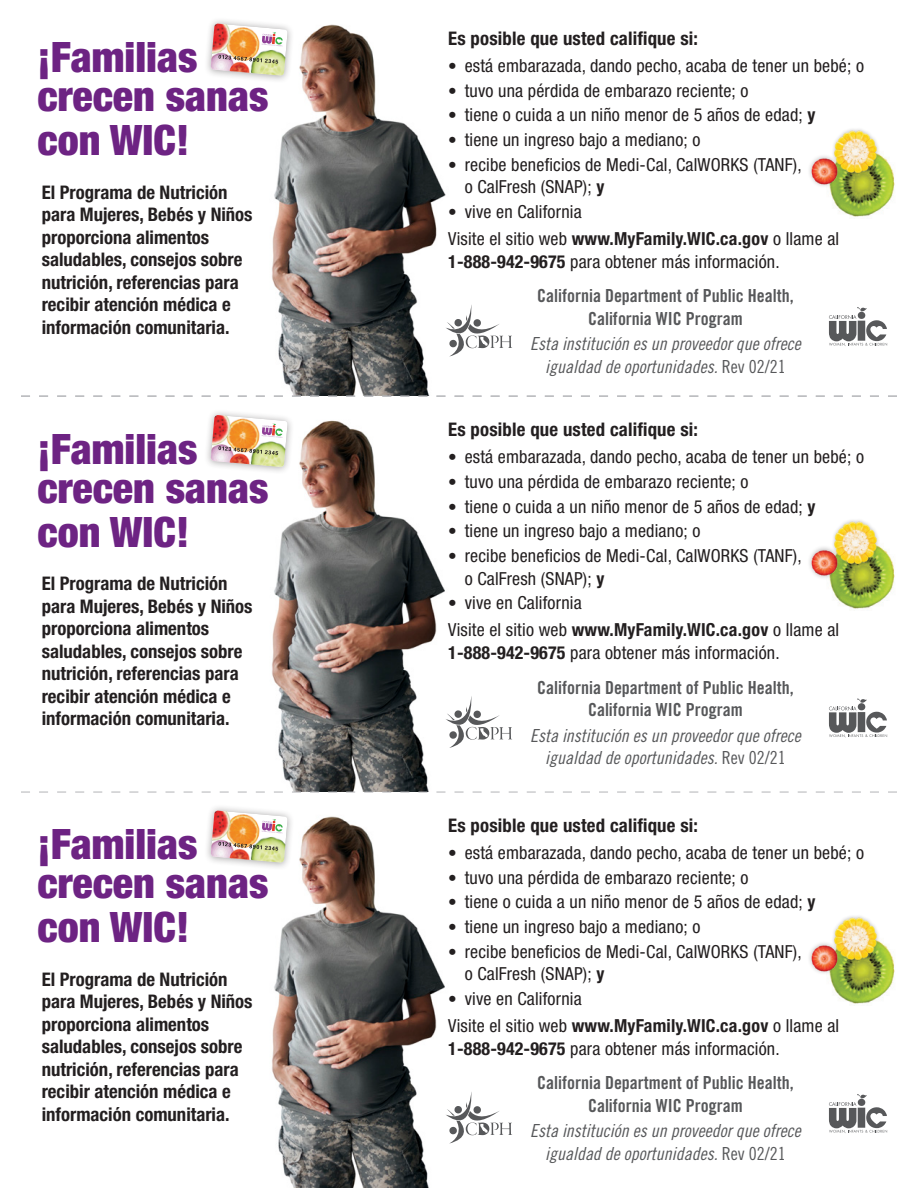
<style>
.page{position:relative;width:918px;height:1188px;background:#fff}
.page>*{position:absolute;margin:0;border:0;box-sizing:border-box;transform-origin:0 0}
.t1{font:900 condensed 42px/39px "Helvetica Neue";color:#6d2383}
.t2{font:700 condensed 18.75px/22.5px "Helvetica Neue";color:#231f20}
.t3{font:condensed 18px/22.5px "Helvetica Neue";letter-spacing:.01em;color:#231f20}
.t4{font:18px/22.5px "Trade Gothic Cond Eighteen Obl";color:#57585a;text-align:center}
.t5{font:18px/22.5px "Trade Gothic Bold Cond Twenty";color:#57585a;text-align:center}
.s1{font-size:17.25px}
.s2{font-weight:700}
.s3{font-family:"Trade Gothic Cond Eighteen"}
</style>
<div class="page">
<img style="left:260px;top:24px;width:186px;height:372px">
<img style="left:260px;top:420px;width:186px;height:372px">
<img style="left:272px;top:816px;width:173px;height:372px">
<svg style="left:21px;top:792px;width:876px;height:1px"></svg>
<svg style="left:21px;top:396px;width:876px;height:1px"></svg>
<img style="left:830px;top:155px;width:65px;height:62px">
<div style="left:831px;top:127px;width:50px;height:50px;background:#231f20;opacity:.4"></div>
<img style="left:834px;top:130px;width:45px;height:43px">
<div style="left:807px;top:154px;width:35px;height:35px;background:#231f20;opacity:.35"></div>
<img style="left:810px;top:157px;width:29px;height:29px">
<img style="left:829px;top:547px;width:66px;height:62px">
<div style="left:831px;top:518px;width:50px;height:50px;background:#231f20;opacity:.4"></div>
<img style="left:834px;top:522px;width:45px;height:42px">
<div style="left:807px;top:545px;width:35px;height:35px;background:#231f20;opacity:.35"></div>
<img style="left:810px;top:548px;width:29px;height:30px">
<svg style="left:829px;top:698px;width:58px;height:40px"></svg>
<svg style="left:445px;top:696px;width:67px;height:52px"></svg>
<img style="left:830px;top:942px;width:65px;height:62px">
<div style="left:831px;top:914px;width:50px;height:50px;background:#231f20;opacity:.4"></div>
<img style="left:834px;top:917px;width:45px;height:43px">
<div style="left:807px;top:941px;width:35px;height:35px;background:#231f20;opacity:.35"></div>
<img style="left:810px;top:944px;width:29px;height:29px">
<svg style="left:829px;top:1094px;width:58px;height:39px"></svg>
<svg style="left:446px;top:1092px;width:66px;height:52px"></svg>
<div style="left:204px;top:17px;width:91px;height:66px;background:#231f20;opacity:.4"></div>
<img style="left:211px;top:23px;width:77px;height:53px">
<div style="left:204px;top:408px;width:91px;height:67px;background:#231f20;opacity:.4"></div>
<img style="left:211px;top:415px;width:77px;height:52px">
<div style="left:204px;top:804px;width:91px;height:66px;background:#231f20;opacity:.4"></div>
<img style="left:211px;top:810px;width:77px;height:53px">
<svg style="left:445px;top:304px;width:67px;height:53px"></svg>
<svg style="left:829px;top:307px;width:58px;height:39px"></svg>
<h1 class="t1" style="left:38px;top:37px;width:233px">¡Familias crecen sanas</h1>
<h1 class="t1" style="left:38px;top:120px;width:153px">con WIC!</h1>
<p class="t2" style="left:42px;top:181px;width:212px">El Programa de Nutrición para Mujeres, Bebés y Niños proporciona alimentos saludables, consejos sobre nutrición, referencias para recibir atención médica e información comunitaria.</p>
<h1 class="t1" style="left:37px;top:429px;width:233px">¡Familias crecen sanas</h1>
<h1 class="t1" style="left:37px;top:512px;width:153px">con WIC!</h1>
<p class="t2" style="left:42px;top:572px;width:212px">El Programa de Nutrición para Mujeres, Bebés y Niños proporciona alimentos saludables, consejos sobre nutrición, referencias para recibir atención médica e información comunitaria.</p>
<h1 class="t1" style="left:37px;top:824px;width:233px">¡Familias crecen sanas</h1>
<h1 class="t1" style="left:37px;top:907px;width:153px">con WIC!</h1>
<p class="t2" style="left:42px;top:968px;width:212px">El Programa de Nutrición para Mujeres, Bebés y Niños proporciona alimentos saludables, consejos sobre nutrición, referencias para recibir atención médica e información comunitaria.</p>
<p class="t2" style="left:448px;top:27px;width:251px">Es posible que usted califique si:</p>
<p class="t3" style="left:448px;top:54px;width:417px"><span class="s1">•</span> está embarazada, dando pecho, acaba de tener un bebé; o</p>
<p class="t3" style="left:448px;top:79px;width:302px"><span class="s1">•</span> tuvo una pérdida de embarazo reciente; o</p>
<p class="t3" style="left:448px;top:104px;width:369px"><span class="s1">•</span> tiene o cuida a un niño menor de 5 años de edad; <span class="s2">y</span></p>
<p class="t3" style="left:448px;top:128px;width:254px"><span class="s1">•</span> tiene un ingreso bajo a mediano; o</p>
<p class="t3" style="left:465px;top:153px;width:339px;text-indent:-16px"><span class="s1">•</span> recibe beneficios de Medi-Cal, CalWORKS (TANF), o CalFresh (SNAP); <span class="s2">y</span></p>
<p class="t3" style="left:448px;top:198px;width:393px;line-height:27px"><span class="s1">•</span> vive en California<br>Visite el sitio web <span class="s2">www.MyFamily.WIC.ca.gov</span> o llame al</p>
<p class="t3" style="left:448px;top:250px;width:333px"><span class="s2">1-888-942-9675</span> para obtener más información.</p>
<p class="t5" style="left:537px;top:284px;width:258px">California Department of Public Health,<br>California WIC Program</p>
<p class="t4" style="left:530px;top:332px;width:272px">Esta institución es un proveedor que ofrece igualdad de oportunidades. <span class="s3">Rev 02/21</span></p>
<p class="t2" style="left:448px;top:418px;width:251px">Es posible que usted califique si:</p>
<p class="t3" style="left:448px;top:445px;width:417px"><span class="s1">•</span> está embarazada, dando pecho, acaba de tener un bebé; o</p>
<p class="t3" style="left:448px;top:470px;width:302px"><span class="s1">•</span> tuvo una pérdida de embarazo reciente; o</p>
<p class="t3" style="left:448px;top:495px;width:369px"><span class="s1">•</span> tiene o cuida a un niño menor de 5 años de edad; <span class="s2">y</span></p>
<p class="t3" style="left:448px;top:520px;width:254px"><span class="s1">•</span> tiene un ingreso bajo a mediano; o</p>
<p class="t3" style="left:465px;top:544px;width:339px;text-indent:-16px"><span class="s1">•</span> recibe beneficios de Medi-Cal, CalWORKS (TANF), o CalFresh (SNAP); <span class="s2">y</span></p>
<p class="t3" style="left:448px;top:589px;width:393px;line-height:27px"><span class="s1">•</span> vive en California<br>Visite el sitio web <span class="s2">www.MyFamily.WIC.ca.gov</span> o llame al</p>
<p class="t3" style="left:448px;top:641px;width:333px"><span class="s2">1-888-942-9675</span> para obtener más información.</p>
<p class="t5" style="left:537px;top:676px;width:258px">California Department of Public Health,<br>California WIC Program</p>
<p class="t4" style="left:530px;top:724px;width:272px">Esta institución es un proveedor que ofrece igualdad de oportunidades. <span class="s3">Rev 02/21</span></p>
<p class="t2" style="left:448px;top:814px;width:251px">Es posible que usted califique si:</p>
<p class="t3" style="left:448px;top:841px;width:417px"><span class="s1">•</span> está embarazada, dando pecho, acaba de tener un bebé; o</p>
<p class="t3" style="left:448px;top:866px;width:302px"><span class="s1">•</span> tuvo una pérdida de embarazo reciente; o</p>
<p class="t3" style="left:448px;top:891px;width:369px"><span class="s1">•</span> tiene o cuida a un niño menor de 5 años de edad; <span class="s2">y</span></p>
<p class="t3" style="left:448px;top:915px;width:254px"><span class="s1">•</span> tiene un ingreso bajo a mediano; o</p>
<p class="t3" style="left:465px;top:940px;width:339px;text-indent:-16px"><span class="s1">•</span> recibe beneficios de Medi-Cal, CalWORKS (TANF), o CalFresh (SNAP); <span class="s2">y</span></p>
<p class="t3" style="left:448px;top:985px;width:393px;line-height:27px"><span class="s1">•</span> vive en California<br>Visite el sitio web <span class="s2">www.MyFamily.WIC.ca.gov</span> o llame al</p>
<p class="t3" style="left:448px;top:1037px;width:333px"><span class="s2">1-888-942-9675</span> para obtener más información.</p>
<p class="t5" style="left:537px;top:1071px;width:258px">California Department of Public Health,<br>California WIC Program</p>
<p class="t4" style="left:530px;top:1119px;width:272px">Esta institución es un proveedor que ofrece igualdad de oportunidades. <span class="s3">Rev 02/21</span></p>
</div>
